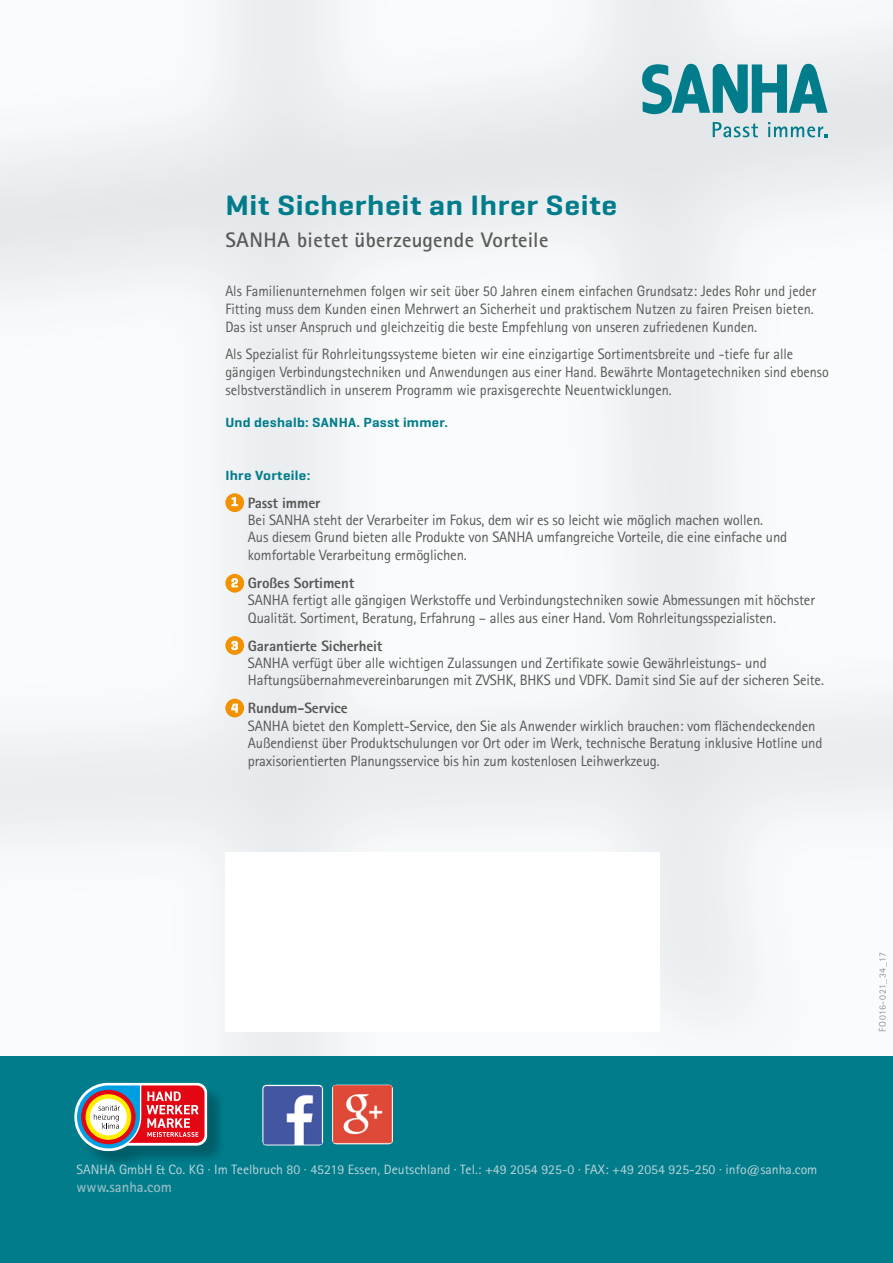
<style>
.page{position:relative;width:893px;height:1263px;background:#fff}
.page>*{position:absolute;margin:0;border:0;box-sizing:border-box;transform-origin:0 0}
.t1{font:600 28.5px "Geogrotesque";letter-spacing:.02em;color:#007c8b;scale:1.11 1}
.t2{font:700 21px "Rotis Sans Serif";letter-spacing:.02em;color:#5a5a59}
.t3{font:15px/17.4px "Rotis Sans Serif";letter-spacing:-.01em;color:#575756}
.t4{font:15px/18px "Rotis Sans Serif";letter-spacing:-.01em;color:#575756;scale:.95 1}
.t5{font:800 15px "Rotis Sans Serif";letter-spacing:-.01em;color:#575756}
.t6{font:700 15px "Rotis Sans Serif";color:#8ebac3}
.t7{font:13.5px "Rotis Sans Serif";color:#bcd5db}
.t8{font:600 13.5px "Geogrotesque";letter-spacing:.02em;color:#007c8b;scale:1.08 1}
.t9{font:600 13.5px "Geogrotesque";letter-spacing:.02em;color:#007c8b;scale:1.11 1}
.t10{font:500 12px "Geogrotesque";color:#fff;scale:1.08 1}
.t11{font:9.75px "Rotis Sans Serif";letter-spacing:.045em;color:#949494}
</style>
<div class="page">
<img style="left:0;top:0;width:893px;height:1057px">
<div style="left:0;top:1057px;width:893px;height:206px;background:#007c8b"></div>
<svg style="left:642px;top:64px;width:186px;height:50px;background:#63abb5"></svg>
<svg style="left:713px;top:122px;width:45px;height:15px"></svg>
<svg style="left:768px;top:122px;width:59px;height:15px"></svg>
<div style="left:77px;top:1085px;width:149px;height:85px;background:#000;opacity:.24"></div>
<svg style="left:74px;top:1083px;width:133px;height:68px;background:#b87c7b"></svg>
<div style="left:225px;top:853px;width:434px;height:179px;background:#fff"></div>
<svg style="left:262px;top:1085px;width:61px;height:60px"></svg>
<img style="left:263px;top:1086px;width:59px;height:58px">
<img style="left:332px;top:1085px;width:61px;height:59px">
<svg style="left:225px;top:493px;width:19px;height:19px"></svg>
<svg style="left:225px;top:574px;width:19px;height:19px"></svg>
<svg style="left:225px;top:636px;width:19px;height:19px"></svg>
<div style="left:225px;top:699px;width:19px;height:18px;background:#f39200;border-radius:50%"></div>
<svg style="left:232px;top:497px;width:6px;height:9px"></svg>
<svg style="left:232px;top:578px;width:6px;height:9px"></svg>
<svg style="left:232px;top:641px;width:6px;height:9px"></svg>
<svg style="left:231px;top:704px;width:7px;height:8px"></svg>
<h1 class="t1" style="left:225px;top:187px;width:355px">Mit Sicherheit an Ihrer Seite</h1>
<h2 class="t2" style="left:225px;top:226px;width:325px">SANHA bietet überzeugende Vorteile</h2>
<p class="t4" style="left:225px;top:282px;width:624px">Als Familienunternehmen folgen wir seit über 50 Jahren einem einfachen Grundsatz: Jedes Rohr und jeder<br>Fitting muss dem Kunden einen Mehrwert an Sicherheit und praktischem Nutzen zu fairen Preisen bieten.<br>Das ist unser Anspruch und gleichzeitig die beste Empfehlung von unseren zufriedenen Kunden.</p>
<p class="t4" style="left:225px;top:345px;width:637px">Als Spezialist für Rohrleitungssysteme bieten wir eine einzigartige Sortimentsbreite und -tiefe fur alle gängigen Verbindungstechniken und Anwendungen aus einer Hand. Bewährte Montagetechniken sind ebenso selbstverständlich in unserem Programm wie praxisgerechte Neuentwicklungen.</p>
<p class="t8" style="left:225px;top:413px;width:208px">Und deshalb: SANHA. Passt immer.</p>
<p class="t9" style="left:225px;top:467px;width:78px">Ihre Vorteile:</p>
<p class="t5" style="left:248px;top:493px;width:74px">Passt immer</p>
<p class="t3" style="left:248px;top:511px;width:541px">Bei SANHA steht der Verarbeiter im Fokus, dem wir es so leicht wie möglich machen wollen.<br>Aus diesem Grund bieten alle Produkte von SANHA umfangreiche Vorteile, die eine einfache und komfortable Verarbeitung ermöglichen.</p>
<p class="t5" style="left:248px;top:573px;width:108px">Großes Sortiment</p>
<p class="t3" style="left:248px;top:591px;width:569px">SANHA fertigt alle gängigen Werkstoffe und Verbindungstechniken sowie Abmessungen mit höchster<br>Qualität. Sortiment, Beratung, Erfahrung – alles aus einer Hand. Vom Rohrleitungsspezialisten.</p>
<p class="t5" style="left:248px;top:636px;width:136px">Garantierte Sicherheit</p>
<p class="t3" style="left:248px;top:654px;width:578px">SANHA verfügt über alle wichtigen Zulassungen und Zertifikate sowie Gewährleistungs- und<br>Haftungsübernahmevereinbarungen mit ZVSHK, BHKS und VDFK. Damit sind Sie auf der sicheren Seite.</p>
<p class="t5" style="left:248px;top:699px;width:101px">Rundum-Service</p>
<p class="t3" style="left:248px;top:717px;width:576px">SANHA bietet den Komplett-Service, den Sie als Anwender wirklich brauchen: vom flächendeckenden<br>Außendienst über Produktschulungen vor Ort oder im Werk, technische Beratung inklusive Hotline und praxisorientierten Planungsservice bis hin zum kostenlosen Leihwerkzeug.</p>
<p class="t10" style="left:231px;top:494px;width:8px">1</p>
<p class="t10" style="left:231px;top:575px;width:8px">2</p>
<p class="t10" style="left:231px;top:638px;width:8px">3</p>
<p class="t10" style="left:231px;top:701px;width:8px">4</p>
<p class="t7" style="left:77px;top:1162px;width:742px">SANHA GmbH &amp; Co. KG · Im Teelbruch 80 · 45219 Essen, Deutschland · Tel.: +49 2054 925-0 · FAX: +49 2054 925-250 · info@sanha.com</p>
<p class="t6" style="left:77px;top:1177px;width:97px">www.sanha.com</p>
<p class="t11" style="left:877px;top:1032px;width:81px;rotate:-90deg">FO016-021_34_17</p>
</div>
